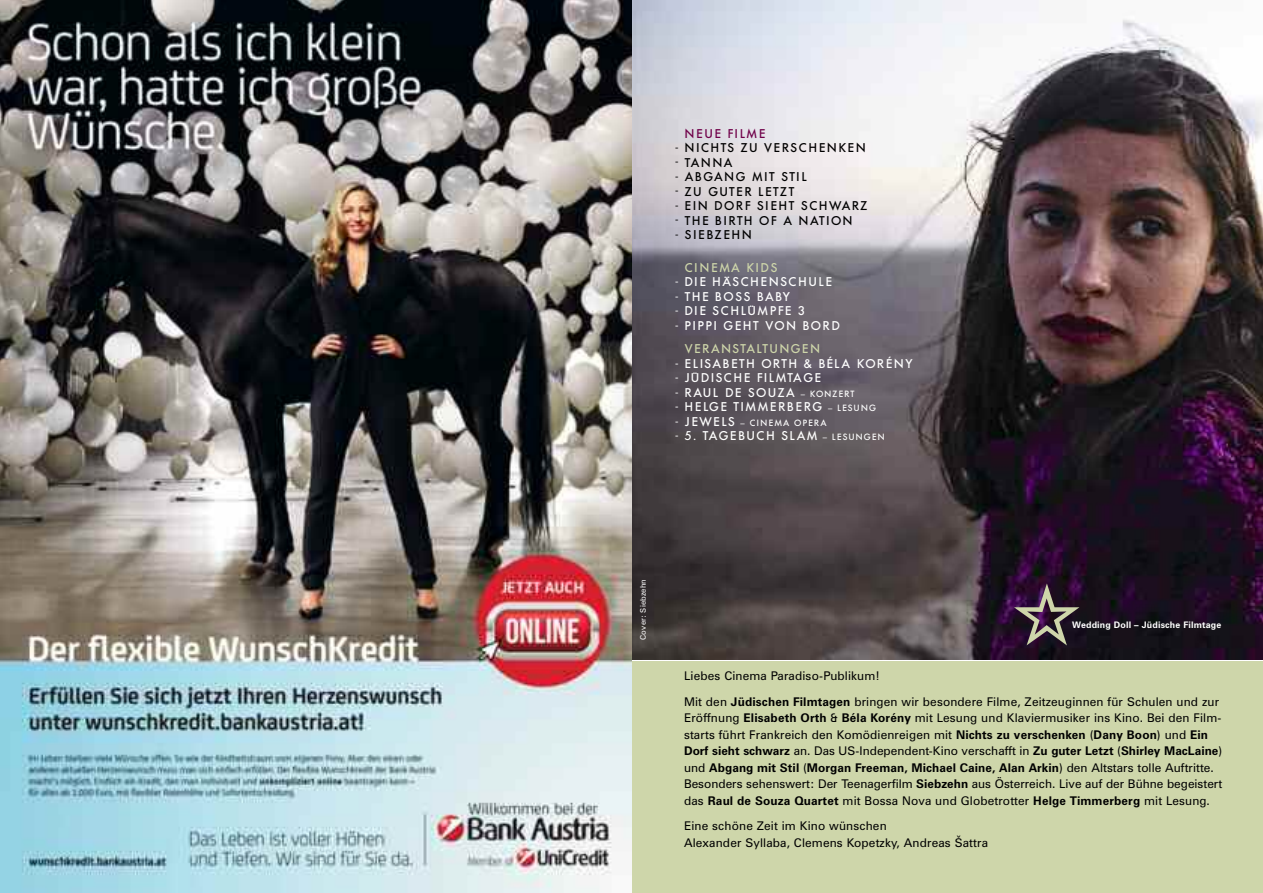
<style>
.page{position:relative;width:1263px;height:893px;background:#fff}
.page>*{position:absolute;margin:0;border:0;box-sizing:border-box;transform-origin:0 0}
.t1{font:500 12.6px/14.5px "Futura BQ";letter-spacing:.115em;color:#fff}
.t2{font:500 12.6px/14.5px "Futura BQ";letter-spacing:.115em;color:#000}
.t3{font:500 12.6px "Futura BQ";letter-spacing:.115em;color:#ced6aa}
.t4{font:500 12.6px "Futura BQ";letter-spacing:.155em;color:#ced6aa}
.t5{font:500 12.6px "Futura BQ";letter-spacing:.155em;color:#6f0049}
.t6{font:12px/16.5px "Zurich BT";letter-spacing:.01em;color:#000}
.t7{font:700 9px "Zurich BT";letter-spacing:.015em;color:#fff}
.t8{font:500 9px "Futura BQ";letter-spacing:.155em;color:#fff}
.t9{font:7.65px "Zurich BT";letter-spacing:.015em;color:#fff}
.s1{font-size:9px}
.s2{font-size:12.6px}
.s3{font-weight:700}
</style>
<div class="page">
<div style="left:631px;top:661px;width:632px;height:232px;background:#ced6aa"></div>
<img style="left:631px;top:0;width:632px;height:659px">
<img style="left:0;top:0;width:631px;height:893px">
<svg style="left:1014px;top:583px;width:65px;height:62px;background:#250b2a"></svg>
<p class="t5" style="left:685px;top:126px;width:82px">NEUE FILME</p>
<p class="t2" style="left:685px;top:141px;width:184px">NICHTS ZU VERSCHENKEN<br>TANNA<br>ABGANG MIT STIL<br>ZU GUTER LETZT<br>EIN DORF SIEHT SCHWARZ<br>THE BIRTH OF A NATION<br>SIEBZEHN</p>
<p class="t4" style="left:685px;top:260px;width:94px">CINEMA KIDS</p>
<p class="t1" style="left:685px;top:275px;width:157px">DIE HÄSCHENSCHULE<br>THE BOSS BABY<br>DIE SCHLÜMPFE 3<br>PIPPI GEHT VON BORD</p>
<p class="t3" style="left:685px;top:342px;width:137px">VERANSTALTUNGEN</p>
<p class="t1" style="left:685px;top:356px;width:229px">ELISABETH ORTH &amp; BÉLA KORÉNY<br>JÜDISCHE FILMTAGE<br>RAUL DE SOUZA <span class="s1">– KONZERT<br></span>HELGE TIMMERBERG <span class="s1">– LESUNG</span></p>
<p class="t8" style="left:685px;top:418px;width:143px"><span class="s2">JEWELS</span> – CINEMA OPERA</p>
<p class="t1" style="left:685px;top:429px;width:202px">5. TAGEBUCH SLAM <span class="s1">– LESUNGEN</span></p>
<p class="t2" style="left:675px;top:139px;width:5px;text-align:justify">- - - - - - -</p>
<p class="t1" style="left:675px;top:274px;width:5px;text-align:justify">- - - -</p>
<p class="t1" style="left:675px;top:355px;width:5px;text-align:justify">- - - - - -</p>
<p class="t9" style="left:640px;top:640px;width:62px;rotate:-90deg">Cover: Siebzehn</p>
<p class="t7" style="left:1072px;top:621px;width:150px">Wedding Doll – Jüdische Filmtage</p>
<p class="t6" style="left:684px;top:664px;width:537px;line-height:25.5px">Liebes Cinema Paradiso-Publikum!<br>Mit den <span class="s3">Jüdischen Filmtagen</span> bringen wir besondere Filme, Zeitzeuginnen für Schulen und zur</p>
<p class="t6" style="left:684px;top:711px;width:540px">Eröffnung <span class="s3">Elisabeth Orth</span> &amp; <span class="s3">Béla Korény</span> mit Lesung und Klaviermusiker ins Kino. Bei den Film&shy;starts führt Frankreich den Komödienreigen mit <span class="s3">Nichts zu verschenken</span> (<span class="s3">Dany Boon</span>) und <span class="s3">Ein Dorf sieht schwarz</span> an. Das US-Independent-Kino verschafft in <span class="s3">Zu guter Letzt</span> (<span class="s3">Shirley MacLaine</span>) und <span class="s3">Abgang mit Stil</span> (<span class="s3">Morgan Freeman, Michael Caine, Alan Arkin</span>) den Altstars tolle Auftritte.<br>Besonders sehenswert: Der Teenagerfilm <span class="s3">Siebzehn</span> aus Österreich. Live auf der Bühne begeistert das <span class="s3">Raul de Souza Quartet</span> mit Bossa Nova und Globetrotter <span class="s3">Helge Timmerberg</span> mit Lesung.</p>
<p class="t6" style="left:684px;top:819px;width:306px">Eine schöne Zeit im Kino wünschen<br>Alexander Syllaba, Clemens Kopetzky, Andreas Šattra</p>
</div>
